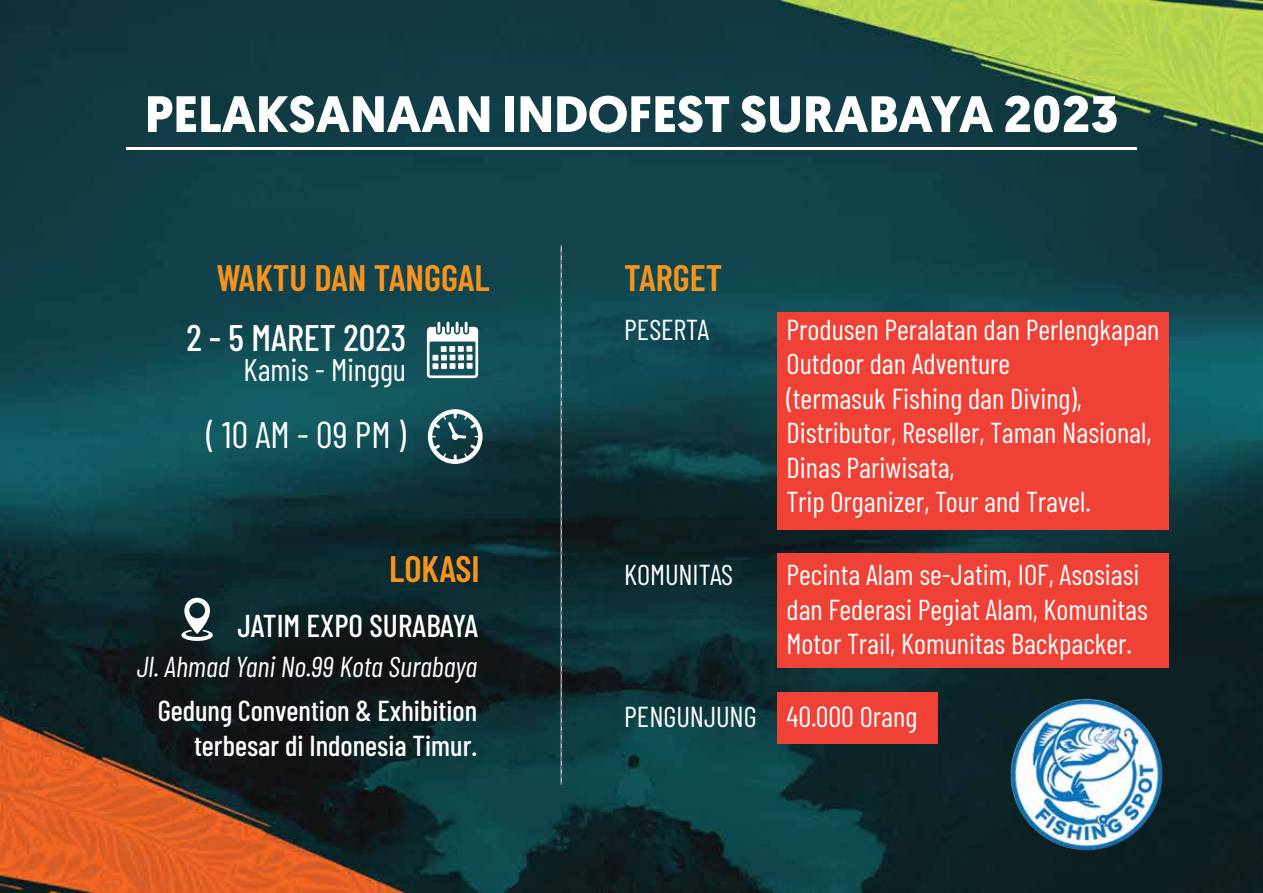
<style>
.page{position:relative;width:1263px;height:893px;background:#fff}
.page>*{position:absolute;margin:0;border:0;box-sizing:border-box;transform-origin:0 0}
.t1{font:700 51px "Geomanist";color:#fff}
.t2{font:500 36.9px "Barlow Condensed";color:#fff}
.t3{font:36.9px "Barlow Condensed";color:#fff}
.t4{font:600 36.75px "Barlow Condensed";color:#f7941e}
.t5{font:500 31.5px "Barlow Condensed";color:#fff}
.t6{font:31.2px "Barlow Condensed";color:#fff}
.t7{font:28.8px/34.5px "Barlow Condensed";color:#fff}
.t8{font:500 28.8px/34.7px "Barlow Condensed";color:#fff;text-align:right}
.t9{font:italic 28.8px "Barlow Condensed";color:#fff}
</style>
<div class="page">
<img style="left:0;top:0;width:1263px;height:893px">
<img style="left:996px;top:692px;width:180px;height:164px">
<div style="left:778px;top:312px;width:391px;height:218px;background:#ef4136"></div>
<div style="left:778px;top:553px;width:391px;height:114px;background:#ef4136"></div>
<div style="left:778px;top:692px;width:160px;height:52px;background:#ef4136"></div>
<svg style="left:428px;top:409px;width:55px;height:55px"></svg>
<svg style="left:427px;top:322px;width:51px;height:56px"></svg>
<svg style="left:181px;top:597px;width:32px;height:44px"></svg>
<svg style="left:560px;top:245px;width:2px;height:539px"></svg>
<img style="left:127px;top:147px;width:1009px;height:3px">
<h1 class="t1" style="left:145px;top:80px;width:975px">PELAKSANAAN INDOFEST SURABAYA 2023</h1>
<p class="t4" style="left:217px;top:252px;width:275px">WAKTU DAN TANGGAL</p>
<p class="t2" style="left:187px;top:311px;width:221px">2 - 5 MARET 2023</p>
<p class="t6" style="left:244px;top:348px;width:164px">Kamis - Minggu</p>
<p class="t3" style="left:207px;top:409px;width:201px">( 10 AM - 09 PM )</p>
<p class="t4" style="left:389px;top:543px;width:92px">LOKASI</p>
<p class="t5" style="left:238px;top:603px;width:242px">JATIM EXPO SURABAYA</p>
<p class="t9" style="left:137px;top:646px;width:342px">Jl. Ahmad Yani No.99 Kota Surabaya</p>
<p class="t8" style="left:158px;top:691px;width:321px">Gedung Convention &amp; Exhibition terbesar di Indonesia Timur.</p>
<p class="t4" style="left:624px;top:251px;width:100px">TARGET</p>
<p class="t7" style="left:624px;top:310px;width:86px">PESERTA</p>
<p class="t7" style="left:786px;top:310px;width:374px">Produsen Peralatan dan Perlengkapan<br>Outdoor dan Adventure<br>(termasuk Fishing dan Diving),<br>Distributor, Reseller, Taman Nasional,<br>Dinas Pariwisata,<br>Trip Organizer, Tour and Travel.</p>
<p class="t7" style="left:624px;top:555px;width:110px">KOMUNITAS</p>
<p class="t7" style="left:786px;top:555px;width:363px">Pecinta Alam se-Jatim, IOF, Asosiasi dan Federasi Pegiat Alam, Komunitas<br>Motor Trail, Komunitas Backpacker.</p>
<p class="t7" style="left:624px;top:698px;width:294px">PENGUNJUNG 40.000 Orang</p>
</div>
